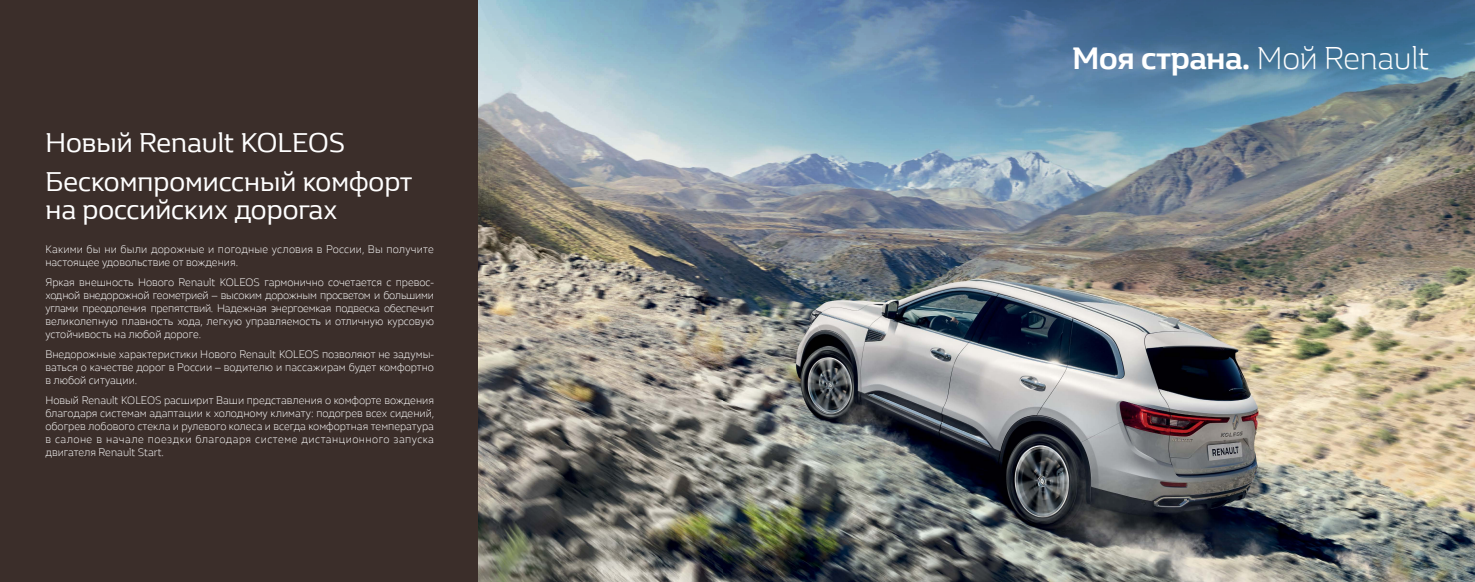
<style>
.page{position:relative;width:1475px;height:582px;background:#fff}
.page>*{position:absolute;margin:0;border:0;box-sizing:border-box;transform-origin:0 0}
.t1{font:700 32px "Renault Life";letter-spacing:-.01em;color:#fff}
.t2{font:28px/39.3px "Renault Life";color:#fff}
.t3{font:300 11px/13px "Renault Life";color:#fff;text-align:justify}
.s1{font-weight:300}
</style>
<div class="page">
<div style="left:0;top:0;width:658px;height:581px;background:#3b2e2a"></div>
<img style="left:478px;top:251px;width:245px;height:330px">
<img style="left:723px;top:251px;width:751px;height:330px">
<img style="left:478px;top:0;width:996px;height:251px">
<h2 class="t2" style="left:45px;top:122px;width:368px">Новый Renault KOLEOS<br>Бескомпромиссный комфорт</h2>
<h2 class="t2" style="left:45px;top:189px;width:293px">на российских дорогах</h2>
<p class="t3" style="left:45px;top:242px;width:390px">Какими бы ни были дорожные и погодные условия в России, Вы получите настоящее удовольствие от вождения.</p>
<p class="t3" style="left:45px;top:275px;width:390px">Яркая внешность Нового Renault KOLEOS гармонично сочетается с превос&shy;ходной внедорожной геометрией – высоким дорожным просветом и большими углами преодоления препятствий. Надежная энергоемкая подвеска обеспечит великолепную плавность хода, легкую управляемость и отличную курсовую устойчивость на любой дороге.</p>
<p class="t3" style="left:45px;top:347px;width:390px">Внедорожные характеристики Нового Renault KOLEOS позволяют не задумы&shy;ваться о качестве дорог в России – водителю и пассажирам будет комфортно в любой ситуации.</p>
<p class="t3" style="left:45px;top:393px;width:390px">Новый Renault KOLEOS расширит Ваши представления о комфорте вождения благодаря системам адаптации к холодному климату: подогрев всех сидений, обогрев лобового стекла и рулевого колеса и всегда комфортная температура в салоне в начале поездки благодаря системе дистанционного запуска двигателя Renault Start.</p>
<h1 class="t1" style="left:1072px;top:36px;width:359px">Моя страна. <span class="s1">Мой Renault</span></h1>
</div>
